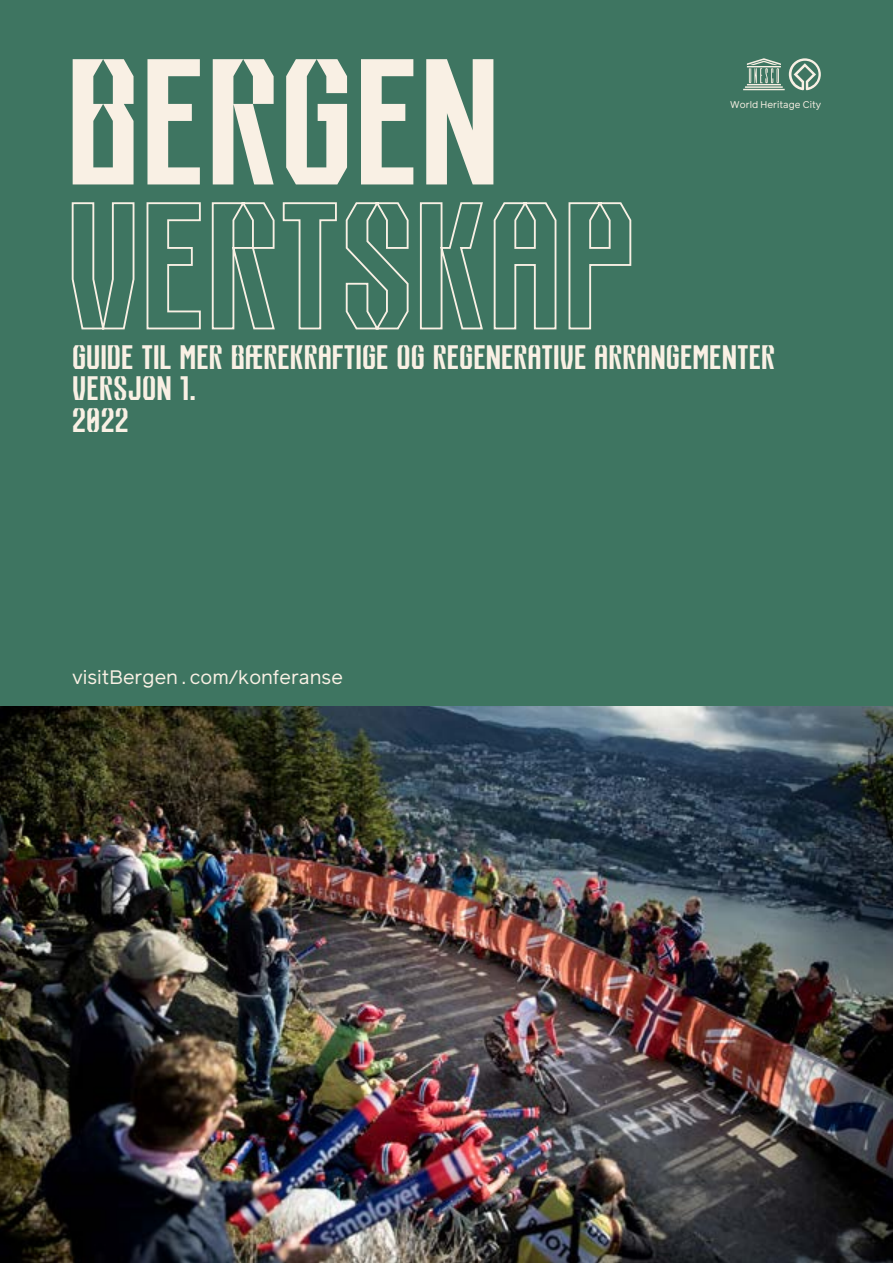
<style>
.page{position:relative;width:893px;height:1263px;background:#3e7561}
.page>*{position:absolute;margin:0;border:0;box-sizing:border-box;transform-origin:0 0}
.t1{font:174px/144px "Bergen House";color:#f9f0e4}
.t2{font:33px/31.5px "Bergen House";color:#f9f0e4}
.t3{font:19.5px "Reader Pro";color:#f9f0e4}
.t4{font:9.75px "Reader Pro";color:#f9f0e4}
</style>
<div class="page">
<img style="left:0;top:706px;width:893px;height:557px">
<svg style="left:743px;top:58px;width:78px;height:32px"></svg>
<h1 class="t1" style="left:66px;top:52px;width:572px">BERGEN<br>VERTSKAP</h1>
<p class="t2" style="left:72px;top:342px;width:704px">GUIDE TIL MER BÆREKRAFTIGE OG REGENERATIVE ARRANGEMENTER<br>VERSJON 1.<br>2022</p>
<p class="t4" style="left:730px;top:98px;width:92px">World Heritage City</p>
<p class="t3" style="left:72px;top:664px;width:272px">visitBergen.com/konferanse</p>
</div>
